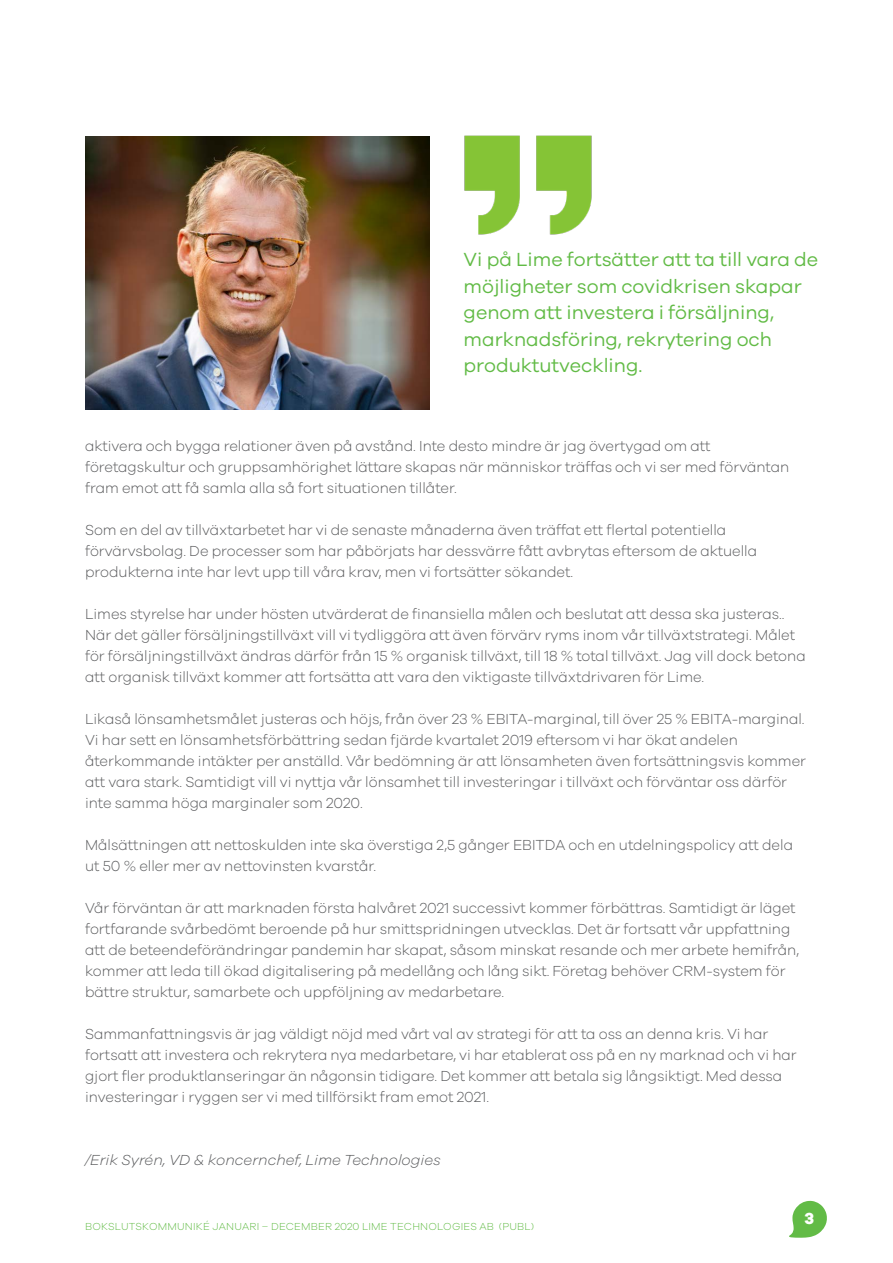
<style>
.page{position:relative;width:893px;height:1263px;background:#fff}
.page>*{position:absolute;margin:0;border:0;box-sizing:border-box;transform-origin:0 0}
.t1{font:19.5px/26.5px "Galano Grotesque";color:#62bb46}
.t2{font:800 16.5px "Galano Grotesque";color:#fff}
.t3{font:300 15px/21px "Galano Grotesque";color:#58595b}
.t4{font:italic 300 15px "Galano Grotesque";color:#58595b}
.t5{font:300 10.5px "Galano Grotesque";letter-spacing:.02em;color:#62bb46}
</style>
<div class="page">
<img style="left:464px;top:135px;width:128px;height:100px">
<svg style="left:789px;top:1201px;width:38px;height:37px"></svg>
<img style="left:85px;top:136px;width:344px;height:273px">
<h1 class="t1" style="left:464px;top:246px;width:356px">Vi på Lime fortsätter att ta till vara de möjligheter som covidkrisen skapar genom att investera i försäljning, marknadsföring, rekrytering och produktutveckling.</h1>
<p class="t3" style="left:85px;top:435px;width:706px">aktivera och bygga relationer även på avstånd. Inte desto mindre är jag övertygad om att företagskultur och gruppsamhörighet lättare skapas när människor träffas och vi ser med förväntan fram emot att få samla alla så fort situationen tillåter.</p>
<p class="t3" style="left:85px;top:519px;width:674px">Som en del av tillväxtarbetet har vi de senaste månaderna även träffat ett flertal potentiella förvärvsbolag. De processer som har påbörjats har dessvärre fått avbrytas eftersom de aktuella produkterna inte har levt upp till våra krav, men vi fortsätter sökandet.</p>
<p class="t3" style="left:85px;top:603px;width:722px">Limes styrelse har under hösten utvärderat de finansiella målen och beslutat att dessa ska justeras..<br>När det gäller försäljningstillväxt vill vi tydliggöra att även förvärv ryms inom vår tillväxtstrategi. Målet för försäljningstillväxt ändras därför från 15 % organisk tillväxt, till 18 % total tillväxt. Jag vill dock betona att organisk tillväxt kommer att fortsätta att vara den viktigaste tillväxtdrivaren för Lime.</p>
<p class="t3" style="left:85px;top:708px;width:723px">Likaså lönsamhetsmålet justeras och höjs, från över 23 % EBITA-marginal, till över 25 % EBITA-marginal.<br>Vi har sett en lönsamhetsförbättring sedan fjärde kvartalet 2019 eftersom vi har ökat andelen återkommande intäkter per anställd. Vår bedömning är att lönsamheten även fortsättningsvis kommer att vara stark. Samtidigt vill vi nyttja vår lönsamhet till investeringar i tillväxt och förväntar oss därför inte samma höga marginaler som 2020.</p>
<p class="t3" style="left:85px;top:834px;width:709px">Målsättningen att nettoskulden inte ska överstiga 2,5 gånger EBITDA och en utdelningspolicy att dela ut 50 % eller mer av nettovinsten kvarstår.</p>
<p class="t3" style="left:85px;top:897px;width:716px">Vår förväntan är att marknaden första halvåret 2021 successivt kommer förbättras. Samtidigt är läget fortfarande svårbedömt beroende på hur smittspridningen utvecklas. Det är fortsatt vår uppfattning att de beteendeförändringar pandemin har skapat, såsom minskat resande och mer arbete hemifrån, kommer att leda till ökad digitalisering på medellång och lång sikt. Företag behöver CRM-system för bättre struktur, samarbete och uppföljning av medarbetare.</p>
<p class="t3" style="left:85px;top:1023px;width:713px">Sammanfattningsvis är jag väldigt nöjd med vårt val av strategi för att ta oss an denna kris. Vi har fortsatt att investera och rekrytera nya medarbetare, vi har etablerat oss på en ny marknad och vi har gjort fler produktlanseringar än någonsin tidigare. Det kommer att betala sig långsiktigt. Med dessa investeringar i ryggen ser vi med tillförsikt fram emot 2021.</p>
<p class="t4" style="left:85px;top:1151px;width:357px">/Erik Syrén, VD &amp; koncernchef, Lime Technologies</p>
<p class="t5" style="left:85px;top:1220px;width:450px">BOKSLUTSKOMMUNIKÉ JANUARI – DECEMBER 2020 LIME TECHNOLOGIES AB (PUBL)</p>
<p class="t2" style="left:805px;top:1208px;width:11px">3</p>
</div>
